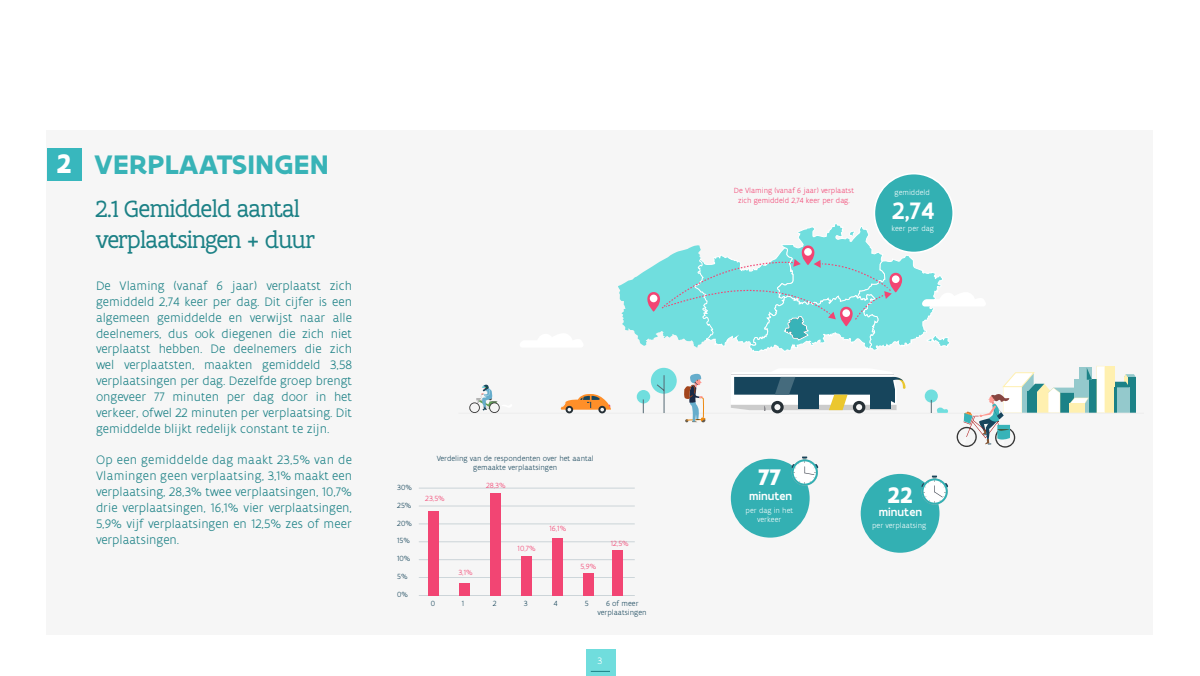
<style>
.page{position:relative;width:1200px;height:676px;background:#fff}
.page>*{position:absolute;margin:0;border:0;box-sizing:border-box;transform-origin:0 0}
.t1{font:700 28.8px "Flanders Art Sans";letter-spacing:.005em;color:#38b3b7}
.t2{font:500 25.56px "Flanders Art Sans";color:#fff}
.t3{font:25.2px/30.2px "Flanders Art Serif";letter-spacing:-.03em;color:#1c8186}
.t4{font:700 24.2px "Flanders Art Sans";color:#fff}
.t5{font:300 13.2px/15.8px "Flanders Art Sans";color:#1c8186;text-align:justify}
.t6{font:500 12px "Flanders Art Sans";color:#fff}
.t7{font:300 10px "Flanders Art Sans";color:#fff}
.t8{font:300 8px/9.6px "Flanders Art Sans";color:#17465b;text-align:center}
.t9{font:300 8px/9.6px "Flanders Art Sans";color:#f24573;text-align:center}
.t10{font:300 8px/9.6px "Flanders Art Sans";color:#fff;text-align:center}
.s1{color:#fff}
</style>
<div class="page">
<div style="left:47px;top:130px;width:1106px;height:504px;background:#f6f6f6"></div>
<div style="left:47px;top:149px;width:34px;height:32px;background:#38b7bd"></div>
<div style="left:586px;top:649px;width:30px;height:27px;background:#70dddd"></div>
<svg style="left:591px;top:671px;width:19px;height:1px"></svg>
<div style="left:1128px;top:377px;width:8px;height:36px;background:#1c8287"></div>
<div style="left:1114px;top:387px;width:16px;height:26px;background:#94c9cc"></div>
<svg style="left:1115px;top:374px;width:21px;height:13px"></svg>
<div style="left:1097px;top:366px;width:18px;height:47px;background:#fff0b0"></div>
<hr style="left:1115px;top:387px;width:2px;height:26px;background:#1c8287">
<hr style="left:458px;top:413px;width:686px;height:1px;background:#ededed">
<hr style="left:419px;top:488px;width:216px;height:1px;background:#17465b">
<hr style="left:419px;top:541px;width:216px;height:1px;background:#17465b">
<hr style="left:419px;top:506px;width:216px;height:1px;background:#17465b">
<hr style="left:419px;top:559px;width:216px;height:1px;background:#17465b">
<hr style="left:419px;top:523px;width:216px;height:1px;background:#17465b">
<hr style="left:419px;top:577px;width:216px;height:1px;background:#17465b">
<hr style="left:419px;top:595px;width:216px;height:1px;background:#17465b">
<div style="left:429px;top:511px;width:10px;height:84px;background:#f24573"></div>
<div style="left:460px;top:583px;width:10px;height:12px;background:#f24573"></div>
<div style="left:491px;top:493px;width:10px;height:102px;background:#f24573"></div>
<div style="left:522px;top:556px;width:10px;height:39px;background:#f24573"></div>
<div style="left:553px;top:537px;width:10px;height:58px;background:#f24573"></div>
<div style="left:584px;top:573px;width:10px;height:22px;background:#f24573"></div>
<div style="left:613px;top:550px;width:10px;height:45px;background:#f24573"></div>
<div style="left:874px;top:174px;width:79px;height:78px;background:#33b0b3;border-radius:50%"></div>
<div style="left:874px;top:173px;width:80px;height:80px;border:2px solid #fff;border-radius:50%"></div>
<div style="left:731px;top:459px;width:79px;height:78px;background:#33b0b3;border-radius:50%"></div>
<svg style="left:791px;top:456px;width:27px;height:29px"></svg>
<div style="left:861px;top:474px;width:79px;height:78px;background:#33b0b3;border-radius:50%"></div>
<svg style="left:921px;top:475px;width:27px;height:29px"></svg>
<svg style="left:731px;top:374px;width:175px;height:39px"></svg>
<hr style="left:731px;top:374px;width:162px;height:1px;background:#d6d6d9">
<div style="left:651px;top:368px;width:26px;height:25px;background:#70dede;border-radius:50%"></div>
<svg style="left:656px;top:375px;width:9px;height:38px"></svg>
<div style="left:637px;top:390px;width:13px;height:13px;background:#70dede;border-radius:50%"></div>
<svg style="left:643px;top:399px;width:1px;height:14px"></svg>
<div style="left:925px;top:389px;width:13px;height:13px;background:#70dede;border-radius:50%"></div>
<svg style="left:931px;top:400px;width:17px;height:13px"></svg>
<svg style="left:618px;top:223px;width:335px;height:129px"></svg>
<svg style="left:469px;top:384px;width:31px;height:29px"></svg>
<div style="left:566px;top:406px;width:7px;height:7px;border:2px solid #263036;border-radius:50%"></div>
<div style="left:598px;top:406px;width:8px;height:7px;border:2px solid #263036;border-radius:50%"></div>
<svg style="left:561px;top:394px;width:50px;height:18px"></svg>
<svg style="left:957px;top:366px;width:148px;height:81px"></svg>
<svg style="left:684px;top:373px;width:22px;height:49px"></svg>
<h1 class="t1" style="left:56px;top:146px;width:274px"><span class="s1">2</span> VERPLAATSINGEN</h1>
<h3 class="t3" style="left:95px;top:194px;width:221px">2.1 Gemiddeld aantal verplaatsingen + duur</h3>
<p class="t5" style="left:96px;top:278px;width:258px">De Vlaming (vanaf 6 jaar) verplaatst zich gemiddeld 2,74 keer per dag. Dit cijfer is een algemeen gemiddelde en verwijst naar alle deelnemers, dus ook diegenen die zich niet verplaatst hebben. De deelnemers die zich wel verplaatsten, maakten gemiddeld 3,58 verplaatsingen per dag. Dezelfde groep brengt ongeveer 77 minuten per dag door in het verkeer, ofwel 22 minuten per verplaatsing. Dit gemiddelde blijkt redelijk constant te zijn.</p>
<p class="t5" style="left:96px;top:452px;width:258px">Op een gemiddelde dag maakt 23,5% van de Vlamingen geen verplaatsing, 3,1% maakt een verplaatsing, 28,3% twee verplaatsingen, 10,7% drie verplaatsingen, 16,1% vier verplaatsingen, 5,9% vijf verplaatsingen en 12,5% zes of meer verplaatsingen.</p>
<p class="t8" style="left:397px;top:483px;width:16px">30%</p>
<p class="t8" style="left:397px;top:500px;width:16px">25%</p>
<p class="t8" style="left:397px;top:518px;width:16px">20%</p>
<p class="t8" style="left:397px;top:535px;width:14px">15%</p>
<p class="t8" style="left:397px;top:553px;width:15px">10%</p>
<p class="t8" style="left:397px;top:572px;width:12px">5%</p>
<p class="t8" style="left:397px;top:589px;width:12px">0%</p>
<p class="t8" style="left:437px;top:453px;width:159px">Verdeling van de respondenten over het aantal gemaakte verplaatsingen</p>
<p class="t9" style="left:425px;top:493px;width:21px">23,5%</p>
<p class="t8" style="left:431px;top:598px;width:6px">0</p>
<p class="t9" style="left:486px;top:480px;width:21px">28,3%</p>
<p class="t9" style="left:458px;top:567px;width:16px">3,1%</p>
<p class="t9" style="left:518px;top:543px;width:20px">10,7%</p>
<p class="t9" style="left:549px;top:524px;width:18px">16,1%</p>
<p class="t9" style="left:580px;top:561px;width:17px">5,9%</p>
<p class="t9" style="left:611px;top:538px;width:20px">12,5%</p>
<p class="t8" style="left:462px;top:598px;width:4px">1</p>
<p class="t8" style="left:493px;top:598px;width:5px">2</p>
<p class="t8" style="left:524px;top:598px;width:5px">3</p>
<p class="t8" style="left:554px;top:598px;width:5px">4</p>
<p class="t8" style="left:585px;top:598px;width:5px">5</p>
<p class="t8" style="left:606px;top:598px;width:34px">6 of meer</p>
<p class="t8" style="left:598px;top:607px;width:51px">verplaatsingen</p>
<p class="t7" style="left:598px;top:655px;width:6px">3</p>
<p class="t9" style="left:734px;top:186px;width:122px">De Vlaming (vanaf 6 jaar) verplaatst zich gemiddeld 2,74 keer per dag.</p>
<p class="t10" style="left:895px;top:188px;width:37px">gemiddeld</p>
<h2 class="t2" style="left:892px;top:194px;width:44px">2,74</h2>
<p class="t10" style="left:891px;top:223px;width:44px">keer per dag</p>
<h3 class="t4" style="left:758px;top:462px;width:24px">77</h3>
<p class="t6" style="left:749px;top:489px;width:45px">minuten</p>
<p class="t10" style="left:746px;top:505px;width:49px">per dag in het verkeer</p>
<h3 class="t4" style="left:887px;top:479px;width:27px">22</h3>
<p class="t6" style="left:879px;top:505px;width:45px">minuten</p>
<p class="t10" style="left:872px;top:520px;width:56px">per verplaatsing</p>
</div>
